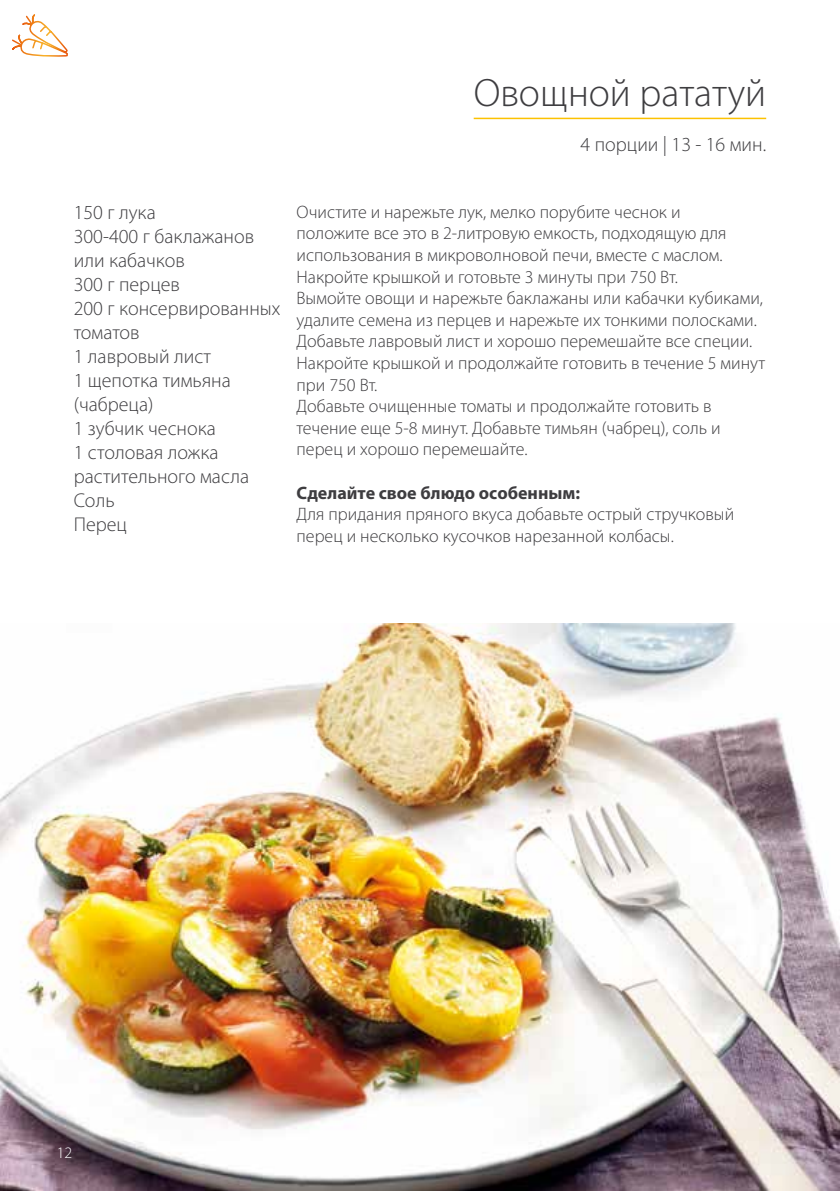
<style>
.page{position:relative;width:840px;height:1191px;background:#fff}
.page>*{position:absolute;margin:0;border:0;box-sizing:border-box;transform-origin:0 0}
.t1{font:300 39.6px "Myriad Pro";color:#3e3d40}
.t2{font:300 20px/24px "Myriad Pro";color:#3e3d40}
.t3{font:300 18px/21.6px "Myriad Pro";color:#3e3d40}
.t4{font:700 18px "Myriad Pro";color:#3e3d40}
.t5{font:300 16px "Myriad Pro";color:#fff}
</style>
<div class="page">
<img style="left:0;top:624px;width:839px;height:567px">
<hr style="left:473px;top:118px;width:292px;height:1px;background:#fcc200">
<svg style="left:12px;top:14px;width:56px;height:43px"></svg>
<h1 class="t1" style="left:473px;top:69px;width:294px">Овощной рататуй</h1>
<p class="t2" style="left:580px;top:132px;width:187px">4 порции | 13 - 16 мин.</p>
<p class="t2" style="left:74px;top:200px;width:208px">150 г лука<br>300-400 г баклажанов или кабачков<br>300 г перцев<br>200 г консервированных томатов<br>1 лавровый лист<br>1 щепотка тимьяна (чабреца)<br>1 зубчик чеснока<br>1 столовая ложка растительного масла<br>Соль<br>Перец</p>
<p class="t3" style="left:296px;top:201px;width:470px">Очистите и нарежьте лук, мелко порубите чеснок и<br>положите все это в 2-литровую емкость, подходящую для использования в микроволновой печи, вместе с маслом.<br>Накройте крышкой и готовьте 3 минуты при 750 Вт.<br>Вымойте овощи и нарежьте баклажаны или кабачки кубиками, удалите семена из перцев и нарежьте их тонкими полосками.<br>Добавьте лавровый лист и хорошо перемешайте все специи.<br>Накройте крышкой и продолжайте готовить в течение 5 минут при 750 Вт.<br>Добавьте очищенные томаты и продолжайте готовить в течение еще 5-8 минут. Добавьте тимьян (чабрец), соль и перец и хорошо перемешайте.</p>
<p class="t4" style="left:296px;top:481px;width:285px">Сделайте свое блюдо особенным:</p>
<p class="t3" style="left:296px;top:503px;width:439px">Для придания пряного вкуса добавьте острый стручковый перец и несколько кусочков нарезанной колбасы.</p>
<p class="t5" style="left:57px;top:1142px;width:17px">12</p>
</div>
